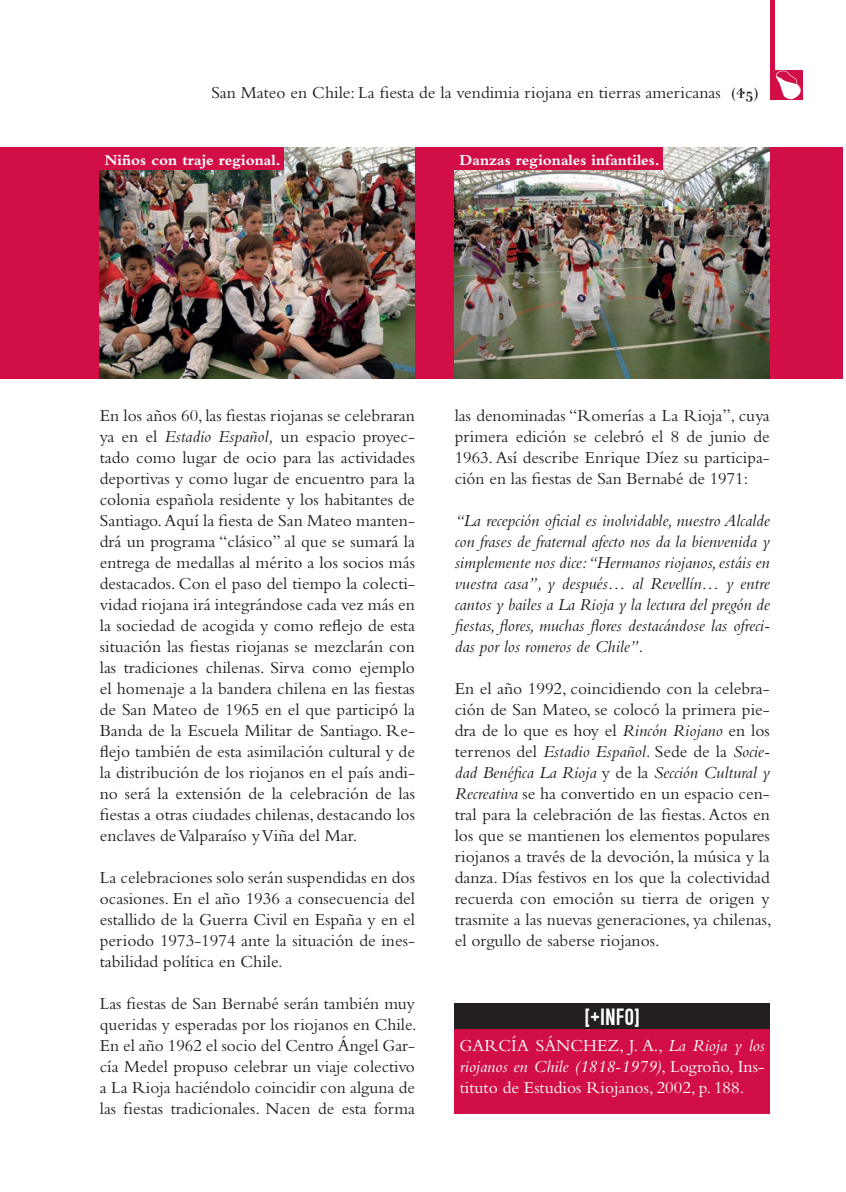
<style>
.page{position:relative;width:846px;height:1192px;background:#fff}
.page>*{position:absolute;margin:0;border:0;box-sizing:border-box;transform-origin:0 0}
.t1{font:700 condensed 24.5px "Nimbus San D";color:#fff}
.t2{font:17.5px/21px "Bembo";color:#231f20;text-align:justify}
.t3{font:italic 17.5px/21px "Bembo";color:#231f20;text-align:justify}
.t4{font:17.5px/21px "Bembo";color:#fff;text-align:justify}
.t5{font:700 15.75px "Bembo";color:#fff}
.t6{font:15.75px "Katrina";color:#231f20}
.s1{font-style:italic}
</style>
<div class="page">
<div style="left:0;top:148px;width:843px;height:231px;background:#d20e46"></div>
<div style="left:769px;top:0;width:5px;height:100px;background:#d20e46"></div>
<div style="left:771px;top:70px;width:32px;height:30px;background:#d20e46"></div>
<svg style="left:775px;top:71px;width:25px;height:28px"></svg>
<img style="left:100px;top:148px;width:315px;height:231px">
<img style="left:454px;top:148px;width:315px;height:231px">
<div style="left:454px;top:1003px;width:315px;height:27px;background:#231f20"></div>
<div style="left:454px;top:1030px;width:315px;height:84px;background:#d20e46"></div>
<div style="left:100px;top:148px;width:184px;height:22px;background:#d20e46"></div>
<div style="left:454px;top:148px;width:209px;height:22px;background:#d20e46"></div>
<p class="t2" style="left:211px;top:82px;width:511px">San Mateo en Chile: La fiesta de la vendimia riojana en tierras americanas</p>
<p class="t6" style="left:731px;top:85px;width:28px">(45)</p>
<p class="t5" style="left:105px;top:151px;width:177px">Niños con traje regional.</p>
<p class="t5" style="left:459px;top:151px;width:201px">Danzas regionales infantiles.</p>
<p class="t2" style="left:100px;top:404px;width:317px">En los años 60, las fiestas riojanas se celebraran ya en el <span class="s1">Estadio Español,</span> un espacio proyec&shy;tado como lugar de ocio para las actividades deportivas y como lugar de encuentro para la colonia española residente y los habitantes de Santiago. Aquí la fiesta de San Mateo manten&shy;drá un programa “clásico” al que se sumará la entrega de medallas al mérito a los socios más destacados. Con el paso del tiempo la colecti&shy;vidad riojana irá integrándose cada vez más en la sociedad de acogida y como reflejo de esta situación las fiestas riojanas se mezclarán con las tradiciones chilenas. Sirva como ejemplo el homenaje a la bandera chilena en las fiestas de San Mateo de 1965 en el que participó la Banda de la Escuela Militar de Santiago. Re&shy;flejo también de esta asimilación cultural y de la distribución de los riojanos en el país andi&shy;no será la extensión de la celebración de las fiestas a otras ciudades chilenas, destacando los enclaves de Valparaíso y Viña del Mar.</p>
<p class="t2" style="left:100px;top:866px;width:317px">La celebraciones solo serán suspendidas en dos ocasiones. En el año 1936 a consecuencia del estallido de la Guerra Civil en España y en el periodo 1973-1974 ante la situación de ines&shy;tabilidad política en Chile.</p>
<p class="t2" style="left:100px;top:992px;width:318px">Las fiestas de San Bernabé serán también muy queridas y esperadas por los riojanos en Chile.<br>En el año 1962 el socio del Centro Ángel Gar&shy;cía Medel propuso celebrar un viaje colectivo a La Rioja haciéndolo coincidir con alguna de las fiestas tradicionales. Nacen de esta forma</p>
<p class="t2" style="left:454px;top:404px;width:317px">las denominadas “Romerías a La Rioja”, cuya primera edición se celebró el 8 de junio de 1963. Así describe Enrique Díez su participa&shy;ción en las fiestas de San Bernabé de 1971:</p>
<p class="t3" style="left:454px;top:509px;width:317px">“La recepción oficial es inolvidable, nuestro Alcalde con frases de fraternal afecto nos da la bienvenida y simplemente nos dice: “Hermanos riojanos, estáis en vuestra casa”, y después… al Revellín… y entre cantos y bailes a La Rioja y la lectura del pregón de fiestas, flores, muchas flores destacándose las ofreci&shy;das por los romeros de Chile”.</p>
<p class="t2" style="left:454px;top:677px;width:318px">En el año 1992, coincidiendo con la celebra&shy;ción de San Mateo, se colocó la primera pie&shy;dra de lo que es hoy el <span class="s1">Rincón Riojano</span> en los terrenos del <span class="s1">Estadio Español.</span> Sede de la <span class="s1">Socie&shy;dad Benéfica La Rioja</span> y de la <span class="s1">Sección Cultural y Recreativa</span> se ha convertido en un espacio cen&shy;tral para la celebración de las fiestas. Actos en los que se mantienen los elementos populares riojanos a través de la devoción, la música y la danza. Días festivos en los que la colectividad recuerda con emoción su tierra de origen y trasmite a las nuevas generaciones, ya chilenas, el orgullo de saberse riojanos.</p>
<h1 class="t1" style="left:584px;top:1003px;width:57px">[+INFO]</h1>
<p class="t4" style="left:459px;top:1034px;width:307px">GARCÍA SÁNCHEZ, J. A., <span class="s1">La Rioja y los riojanos en Chile (1818-1979)</span>, Logroño, Ins&shy;tituto de Estudios Riojanos, 2002, p. 188.</p>
</div>
